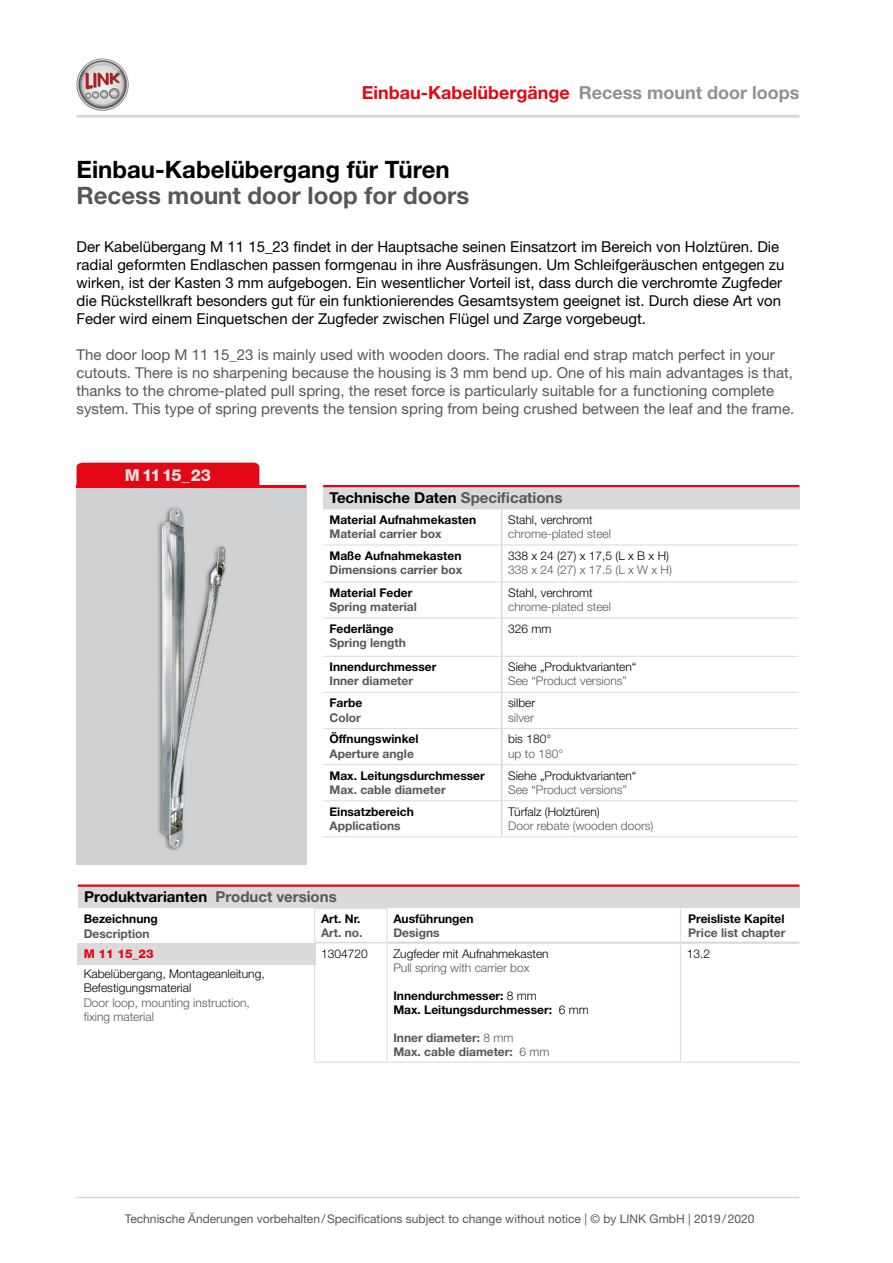
<style>
.page{position:relative;width:893px;height:1263px;background:#fff}
.page>*{position:absolute;margin:0;border:0;box-sizing:border-box;transform-origin:0 0}
.t1{font:700 24px "Helvetica Neue LT Std";color:#000}
.t2{font:700 24px "Helvetica Neue LT Std";color:#575756}
.t3{font:700 18px "Helvetica Neue LT Std";color:#e30613}
.t4{font:800 16.5px "Helvetica Neue LT Std";letter-spacing:.005em;color:#e3e3e3}
.t5{font:15px/18px "Helvetica Neue LT Std";color:#000}
.t6{font:15px/18px "Helvetica Neue LT Std";color:#575756}
.t7{font:700 15px "Helvetica Neue LT Std";color:#000}
.t8{font:700 12px/14.2px "Helvetica Neue LT Std";color:#000}
.t9{font:300 12px/14.2px "Helvetica Neue LT Std";color:#000}
.t10{font:700 12px/14.2px "Helvetica Neue LT Std";color:#575756}
.t11{font:300 12px/14.2px "Helvetica Neue LT Std";color:#575756}
.t12{font:12px "Helvetica Neue LT Std";color:#575756}
.t13{font:800 12px "Helvetica Neue LT Std";color:#e30613}
.s1{color:#909090}
.s2{color:#575756}
.s3{font-weight:300}
</style>
<div class="page">
<hr style="left:77px;top:1197px;width:722px;height:1px;background:#dadada">
<hr style="left:77px;top:115px;width:722px;height:3px;background:#dadada">
<img style="left:76px;top:58px;width:53px;height:53px">
<img style="left:77px;top:487px;width:229px;height:377px">
<div style="left:77px;top:463px;width:182px;height:22px;background:#e30613"></div>
<hr style="left:77px;top:485px;width:229px;height:2px;background:#e30613">
<hr style="left:387px;top:943px;width:1px;height:119px;background:#dadada">
<hr style="left:680px;top:944px;width:1px;height:118px;background:#dadada">
<hr style="left:387px;top:909px;width:1px;height:34px;background:#dadada">
<hr style="left:387px;top:941px;width:293px;height:3px;background:#dadada">
<hr style="left:680px;top:909px;width:1px;height:32px;background:#dadada">
<hr style="left:680px;top:941px;width:119px;height:3px;background:#dadada">
<hr style="left:387px;top:1062px;width:293px;height:1px;background:#dadada">
<hr style="left:680px;top:1062px;width:119px;height:1px;background:#dadada">
<hr style="left:314px;top:1062px;width:73px;height:1px;background:#dadada">
<hr style="left:314px;top:943px;width:1px;height:119px;background:#dadada">
<hr style="left:314px;top:908px;width:73px;height:1px;background:#dadada">
<hr style="left:314px;top:909px;width:1px;height:33px;background:#dadada">
<hr style="left:314px;top:942px;width:73px;height:1px;background:#dadada">
<div style="left:78px;top:943px;width:238px;height:21px;background:#dadada"></div>
<div style="left:78px;top:886px;width:721px;height:22px;background:#dadada"></div>
<hr style="left:78px;top:884px;width:721px;height:3px;background:#e30613">
<div style="left:323px;top:486px;width:476px;height:22px;background:#dadada"></div>
<hr style="left:323px;top:485px;width:476px;height:2px;background:#e30613">
<hr style="left:323px;top:508px;width:179px;height:1px;background:#dadada">
<hr style="left:323px;top:836px;width:179px;height:1px;background:#dadada">
<hr style="left:502px;top:508px;width:296px;height:1px;background:#dadada">
<hr style="left:502px;top:836px;width:296px;height:1px;background:#dadada">
<hr style="left:501px;top:509px;width:1px;height:36px;background:#dadada">
<hr style="left:501px;top:545px;width:1px;height:36px;background:#dadada">
<hr style="left:501px;top:582px;width:1px;height:36px;background:#dadada">
<hr style="left:501px;top:618px;width:1px;height:38px;background:#dadada">
<hr style="left:501px;top:657px;width:1px;height:35px;background:#dadada">
<hr style="left:501px;top:693px;width:1px;height:35px;background:#dadada">
<hr style="left:501px;top:729px;width:1px;height:35px;background:#dadada">
<hr style="left:501px;top:765px;width:1px;height:35px;background:#dadada">
<hr style="left:501px;top:801px;width:1px;height:35px;background:#dadada">
<hr style="left:323px;top:656px;width:179px;height:1px;background:#dadada">
<hr style="left:323px;top:692px;width:179px;height:1px;background:#dadada">
<hr style="left:323px;top:728px;width:179px;height:1px;background:#dadada">
<hr style="left:502px;top:656px;width:296px;height:1px;background:#dadada">
<hr style="left:502px;top:692px;width:296px;height:1px;background:#dadada">
<hr style="left:502px;top:728px;width:296px;height:1px;background:#dadada">
<hr style="left:323px;top:545px;width:179px;height:1px;background:#dadada">
<hr style="left:323px;top:581px;width:179px;height:1px;background:#dadada">
<hr style="left:323px;top:618px;width:179px;height:1px;background:#dadada">
<hr style="left:502px;top:545px;width:296px;height:1px;background:#dadada">
<hr style="left:502px;top:581px;width:296px;height:1px;background:#dadada">
<hr style="left:502px;top:618px;width:296px;height:1px;background:#dadada">
<hr style="left:323px;top:764px;width:179px;height:1px;background:#dadada">
<hr style="left:323px;top:800px;width:179px;height:1px;background:#dadada">
<hr style="left:502px;top:764px;width:296px;height:1px;background:#dadada">
<hr style="left:502px;top:800px;width:296px;height:1px;background:#dadada">
<p class="t3" style="left:362px;top:82px;width:439px">Einbau-Kabelübergänge <span class="s1">Recess mount door loops</span></p>
<h1 class="t1" style="left:77px;top:154px;width:375px">Einbau-Kabelübergang für Türen</h1>
<h1 class="t2" style="left:77px;top:181px;width:394px">Recess mount door loop for doors</h1>
<p class="t5" style="left:77px;top:237px;width:709px">Der Kabelübergang M 11 15_23 findet in der Hauptsache seinen Einsatzort im Bereich von Holztüren. Die radial geformten Endlaschen passen formgenau in ihre Ausfräsungen. Um Schleifgeräuschen entgegen zu wirken, ist der Kasten 3 mm aufgebogen. Ein wesentlicher Vorteil ist, dass durch die verchromte Zugfeder die Rückstellkraft besonders gut für ein funktionierendes Gesamtsystem geeignet ist. Durch diese Art von Feder wird einem Einquetschen der Zugfeder zwischen Flügel und Zarge vorgebeugt.</p>
<p class="t6" style="left:77px;top:345px;width:719px">The door loop M 11 15_23 is mainly used with wooden doors. The radial end strap match perfect in your cutouts. There is no sharpening because the housing is 3 mm bend up. One of his main advantages is that, thanks to the chrome-plated pull spring, the reset force is particularly suitable for a functioning complete system. This type of spring prevents the tension spring from being crushed between the leaf and the frame.</p>
<p class="t4" style="left:125px;top:465px;width:88px">M1115_23</p>
<p class="t7" style="left:329px;top:488px;width:235px">Technische Daten <span class="s2">Specifications</span></p>
<p class="t8" style="left:329px;top:512px;width:148px">Material Aufnahmekasten</p>
<p class="t10" style="left:329px;top:526px;width:114px">Material carrier box</p>
<p class="t9" style="left:508px;top:512px;width:86px">Stahl, verchromt</p>
<p class="t11" style="left:508px;top:526px;width:104px">chrome-plated steel</p>
<p class="t8" style="left:329px;top:548px;width:133px">Maße Aufnahmekasten</p>
<p class="t10" style="left:329px;top:562px;width:134px">Dimensions carrier box</p>
<p class="t9" style="left:508px;top:548px;width:162px">338 x 24 (27) x 17,5 (L x B x H)</p>
<p class="t11" style="left:508px;top:562px;width:165px">338 x 24 (27) x 17.5 (L x W x H)</p>
<p class="t8" style="left:329px;top:585px;width:84px">Material Feder</p>
<p class="t10" style="left:329px;top:599px;width:89px">Spring material</p>
<p class="t9" style="left:508px;top:585px;width:86px">Stahl, verchromt</p>
<p class="t11" style="left:508px;top:599px;width:104px">chrome-plated steel</p>
<p class="t8" style="left:329px;top:621px;width:66px">Federlänge</p>
<p class="t10" style="left:329px;top:635px;width:78px">Spring length</p>
<p class="t9" style="left:508px;top:621px;width:45px">326 mm</p>
<p class="t8" style="left:329px;top:659px;width:108px">Innendurchmesser</p>
<p class="t10" style="left:329px;top:674px;width:85px">Inner diameter</p>
<p class="t9" style="left:508px;top:659px;width:130px">Siehe „Produktvarianten“</p>
<p class="t11" style="left:508px;top:674px;width:120px">See “Product versions”</p>
<p class="t8" style="left:329px;top:696px;width:34px">Farbe</p>
<p class="t10" style="left:329px;top:710px;width:33px">Color</p>
<p class="t9" style="left:508px;top:696px;width:29px">silber</p>
<p class="t11" style="left:508px;top:710px;width:27px">silver</p>
<p class="t8" style="left:329px;top:732px;width:91px">Öffnungswinkel</p>
<p class="t10" style="left:329px;top:746px;width:86px">Aperture angle</p>
<p class="t9" style="left:508px;top:732px;width:45px">bis 180°</p>
<p class="t11" style="left:508px;top:746px;width:57px">up to 180°</p>
<p class="t8" style="left:329px;top:768px;width:157px">Max. Leitungsdurchmesser</p>
<p class="t10" style="left:329px;top:782px;width:118px">Max. cable diameter</p>
<p class="t9" style="left:508px;top:768px;width:130px">Siehe „Produktvarianten“</p>
<p class="t11" style="left:508px;top:782px;width:120px">See “Product versions”</p>
<p class="t8" style="left:329px;top:804px;width:86px">Einsatzbereich</p>
<p class="t10" style="left:329px;top:818px;width:73px">Applications</p>
<p class="t9" style="left:508px;top:804px;width:93px">Türfalz (Holztüren)</p>
<p class="t11" style="left:508px;top:818px;width:147px">Door rebate (wooden doors)</p>
<p class="t7" style="left:84px;top:888px;width:254px">Produktvarianten <span class="s2">Product versions</span></p>
<p class="t8" style="left:84px;top:911px;width:76px">Bezeichnung</p>
<p class="t10" style="left:84px;top:926px;width:67px">Description</p>
<p class="t8" style="left:321px;top:911px;width:41px">Art. Nr.</p>
<p class="t10" style="left:321px;top:926px;width:43px">Art. no.</p>
<p class="t8" style="left:393px;top:911px;width:82px">Ausführungen</p>
<p class="t10" style="left:393px;top:926px;width:48px">Designs</p>
<p class="t8" style="left:688px;top:911px;width:98px">Preisliste Kapitel</p>
<p class="t10" style="left:688px;top:926px;width:99px">Price list chapter</p>
<p class="t9" style="left:321px;top:946px;width:48px">1304720</p>
<p class="t9" style="left:393px;top:946px;width:157px">Zugfeder mit Aufnahmekasten</p>
<p class="t11" style="left:393px;top:960px;width:138px">Pull spring with carrier box</p>
<p class="t8" style="left:393px;top:988px;width:197px">Innendurchmesser: <span class="s3">8 mm<br></span>Max. Leitungsdurchmesser: <span class="s3">6 mm</span></p>
<p class="t10" style="left:393px;top:1030px;width:158px">Inner diameter: <span class="s3">8 mm<br></span>Max. cable diameter: <span class="s3">6 mm</span></p>
<p class="t13" style="left:84px;top:947px;width:72px">M 11 15_23</p>
<p class="t9" style="left:687px;top:946px;width:25px">13.2</p>
<p class="t9" style="left:84px;top:966px;width:182px">Kabelübergang, Montageanleitung,<br>Befestigungsmaterial</p>
<p class="t11" style="left:84px;top:995px;width:168px">Door loop, mounting instruction, fixing material</p>
<p class="t12" style="left:125px;top:1211px;width:631px">Technische Änderungen vorbehalten/Specifications subject to change without notice | © by LINK GmbH | 2019/2020</p>
</div>
